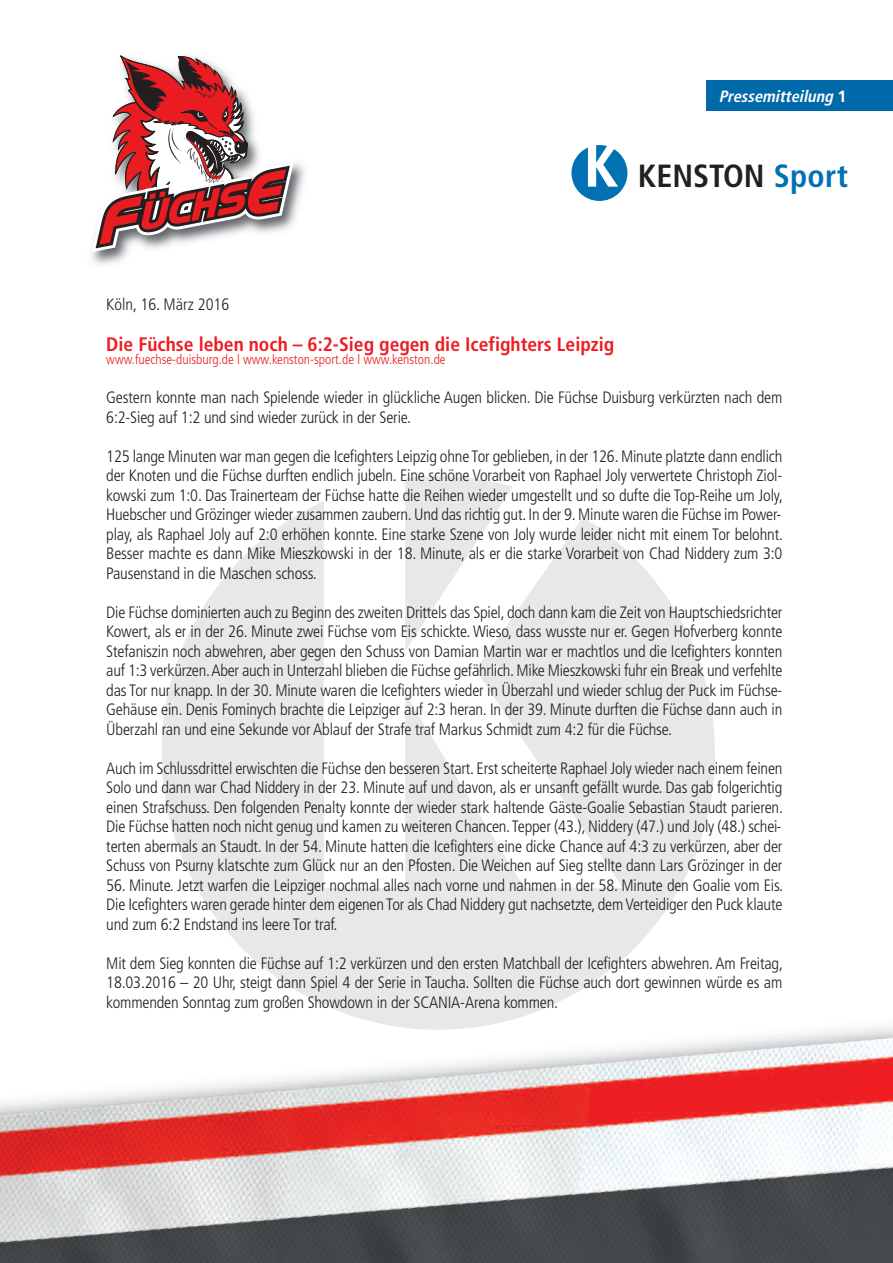
<style>
.page{position:relative;width:893px;height:1263px;background:#fff}
.page>*{position:absolute;margin:0;border:0;box-sizing:border-box;transform-origin:0 0}
.t1{font:700 condensed 32.1px "Frutiger";color:#231f20}
.t2{font:700 condensed 19.5px "Frutiger";color:#ee1d23}
.t3{font:300 condensed 16.5px/19.5px "Frutiger";letter-spacing:-.01em;color:#231f20;text-align:justify}
.t4{font:italic 700 condensed 16.35px "Frutiger";color:#fff}
.t5{font:300 condensed 13.5px "Frutiger";color:#ee1d23}
.s1{font-style:normal;font-stretch:normal}
.s2{color:#0071b3}
</style>
<div class="page">
<svg style="left:405px;top:476px;width:108px;height:25px;background:#eaebec"></svg>
<svg style="left:162px;top:501px;width:553px;height:382px;fill:#e7e8e9"></svg>
<div style="left:706px;top:81px;width:187px;height:30px;background:#0069a9"></div>
<svg style="left:571px;top:145px;width:56px;height:56px"></svg>
<img style="left:91px;top:163px;width:214px;height:102px">
<svg style="left:92px;top:55px;width:202px;height:197px"></svg>
<img style="left:0;top:904px;width:893px;height:359px">
<img style="left:225px;top:929px;width:385px;height:101px">
<p class="t4" style="left:719px;top:89px;width:129px">Pressemitteilung <span class="s1">1</span></p>
<h1 class="t1" style="left:638px;top:163px;width:212px">KENSTON <span class="s2">Sport</span></h1>
<p class="t3" style="left:106px;top:296px;width:125px">Köln, 16. März 2016</p>
<p class="t2" style="left:106px;top:336px;width:509px">Die Füchse leben noch – 6:2-Sieg gegen die Icefighters Leipzig</p>
<p class="t5" style="left:106px;top:354px;width:341px">www.fuechse-duisburg.de l www.kenston-sport.de l www.kenston.de</p>
<p class="t3" style="left:106px;top:389px;width:678px">Gestern konnte man nach Spielende wieder in glückliche Augen blicken. Die Füchse Duisburg verkürzten nach dem<br>6:2-Sieg auf 1:2 und sind wieder zurück in der Serie.</p>
<p class="t3" style="left:106px;top:447px;width:678px">125 lange Minuten war man gegen die Icefighters Leipzig ohne Tor geblieben, in der 126. Minute platzte dann endlich der Knoten und die Füchse durften endlich jubeln. Eine schöne Vorarbeit von Raphael Joly verwertete Christoph Ziol&shy;kowski zum 1:0. Das Trainerteam der Füchse hatte die Reihen wieder umgestellt und so dufte die Top-Reihe um Joly, Huebscher und Grözinger wieder zusammen zaubern. Und das richtig gut. In der 9. Minute waren die Füchse im Power&shy;play, als Raphael Joly auf 2:0 erhöhen konnte. Eine starke Szene von Joly wurde leider nicht mit einem Tor belohnt.<br>Besser machte es dann Mike Mieszkowski in der 18. Minute, als er die starke Vorarbeit von Chad Niddery zum 3:0<br>Pausenstand in die Maschen schoss.</p>
<p class="t3" style="left:106px;top:603px;width:678px">Die Füchse dominierten auch zu Beginn des zweiten Drittels das Spiel, doch dann kam die Zeit von Hauptschiedsrichter Kowert, als er in der 26. Minute zwei Füchse vom Eis schickte. Wieso, dass wusste nur er. Gegen Hofverberg konnte Stefaniszin noch abwehren, aber gegen den Schuss von Damian Martin war er machtlos und die Icefighters konnten auf 1:3 verkürzen.Aber auch in Unterzahl blieben die Füchse gefährlich. Mike Mieszkowski fuhr ein Break und verfehlte das Tor nur knapp. In der 30. Minute waren die Icefighters wieder in Überzahl und wieder schlug der Puck im Füchse-Gehäuse ein. Denis Fominych brachte die Leipziger auf 2:3 heran. In der 39. Minute durften die Füchse dann auch in Überzahl ran und eine Sekunde vor Ablauf der Strafe traf Markus Schmidt zum 4:2 für die Füchse.</p>
<p class="t3" style="left:106px;top:759px;width:678px">Auch im Schlussdrittel erwischten die Füchse den besseren Start. Erst scheiterte Raphael Joly wieder nach einem feinen Solo und dann war Chad Niddery in der 23. Minute auf und davon, als er unsanft gefällt wurde. Das gab folgerichtig einen Strafschuss. Den folgenden Penalty konnte der wieder stark haltende Gäste-Goalie Sebastian Staudt parieren.<br>Die Füchse hatten noch nicht genug und kamen zu weiteren Chancen.Tepper (43.), Niddery (47.) und Joly (48.) schei&shy;terten abermals an Staudt. In der 54. Minute hatten die Icefighters eine dicke Chance auf 4:3 zu verkürzen, aber der Schuss von Psurny klatschte zum Glück nur an den Pfosten. Die Weichen auf Sieg stellte dann Lars Grözinger in der</p>
<p class="t3" style="left:106px;top:876px;width:678px">56. Minute. Jetzt warfen die Leipziger nochmal alles nach vorne und nahmen in der 58. Minute den Goalie vom Eis.<br>Die Icefighters waren gerade hinter dem eigenen Tor als Chad Niddery gut nachsetzte, demVerteidiger den Puck klaute und zum 6:2 Endstand ins leere Tor traf.</p>
<p class="t3" style="left:106px;top:954px;width:678px">Mit dem Sieg konnten die Füchse auf 1:2 verkürzen und den ersten Matchball der Icefighters abwehren. Am Freitag, 18.03.2016 – 20 Uhr, steigt dann Spiel 4 der Serie in Taucha. Sollten die Füchse auch dort gewinnen würde es am kommenden Sonntag zum großen Showdown in der SCANIA-Arena kommen.</p>
</div>
